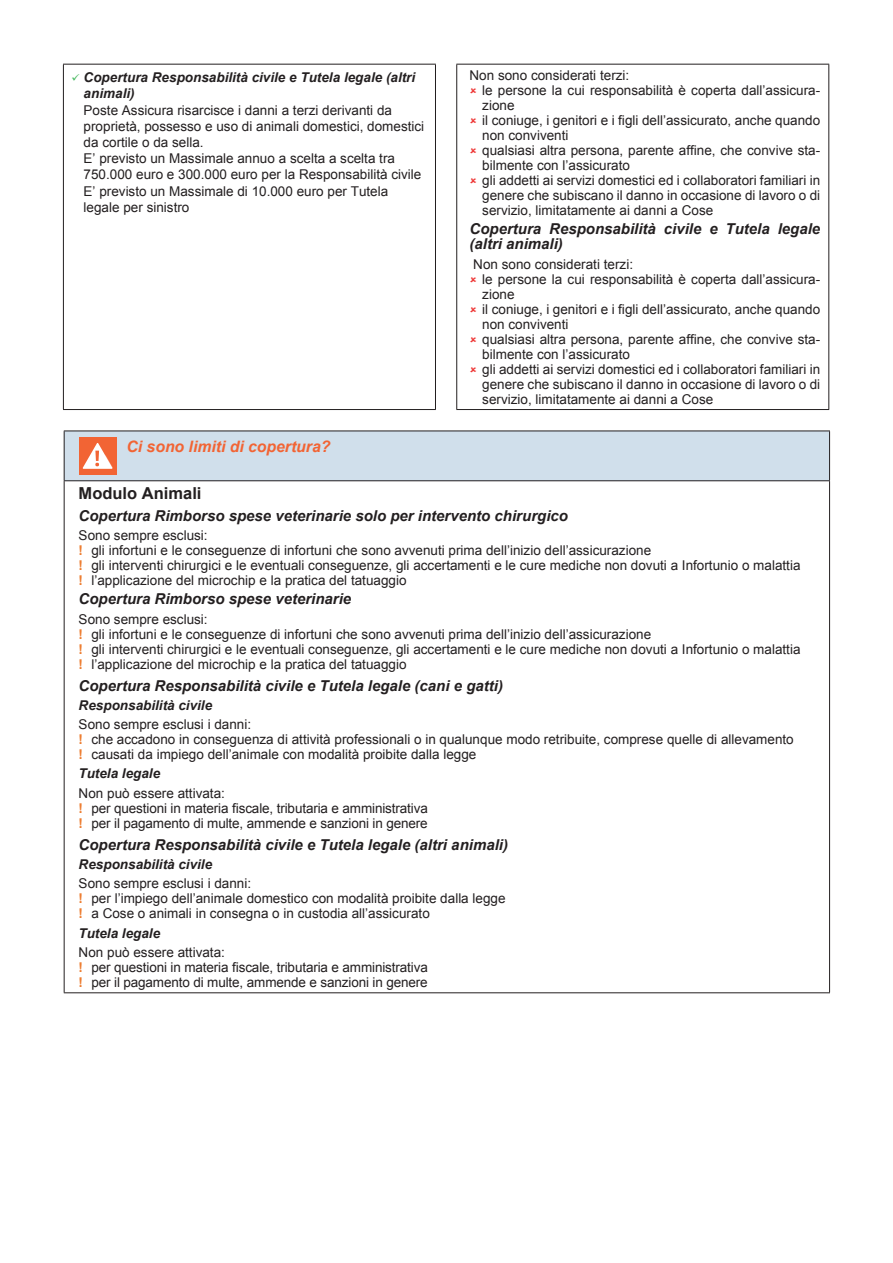
<style>
.page{position:relative;width:893px;height:1263px;background:#fff}
.page>*{position:absolute;margin:0;border:0;box-sizing:border-box;transform-origin:0 0}
.Normal__Web{font:700 16.5px "Arial";color:#231f20}
.t1{font:italic 700 15.75px "Arial";color:#f26434}
.t2{font:italic 700 15px/15px "Arial";color:#231f20}
.Normal__Web-2{font:13.5px/15px "Arial";color:#231f20}
.Normal__Web-3{font:italic 700 13.5px/16.2px "Arial";color:#231f20}
.s1{font-weight:700;color:#ed7d31}
</style>
<div class="page">
<hr style="left:63px;top:64px;width:373px;height:1px;background:#231f20">
<hr style="left:63px;top:65px;width:1px;height:344px;background:#231f20">
<hr style="left:456px;top:64px;width:373px;height:1px;background:#231f20">
<hr style="left:456px;top:65px;width:1px;height:344px;background:#231f20">
<hr style="left:828px;top:65px;width:1px;height:344px;background:#231f20">
<hr style="left:63px;top:409px;width:373px;height:1px;background:#231f20">
<hr style="left:456px;top:409px;width:373px;height:1px;background:#231f20">
<hr style="left:435px;top:65px;width:1px;height:344px;background:#231f20">
<div style="left:64px;top:431px;width:766px;height:50px;background:#d0dfeb"></div>
<hr style="left:64px;top:480px;width:766px;height:1px;background:#231f20">
<hr style="left:64px;top:481px;width:1px;height:511px;background:#231f20">
<hr style="left:829px;top:481px;width:1px;height:511px;background:#231f20">
<hr style="left:64px;top:992px;width:766px;height:1px;background:#231f20">
<hr style="left:64px;top:431px;width:766px;height:1px;background:#231f20">
<hr style="left:64px;top:431px;width:1px;height:49px;background:#231f20">
<hr style="left:829px;top:431px;width:1px;height:49px;background:#231f20">
<div style="left:79px;top:437px;width:38px;height:38px;background:#f26434"></div>
<svg style="left:83px;top:443px;width:30px;height:26px"></svg>
<p class="Normal__Web-3" style="left:84px;top:70px;width:333px">Copertura Responsabilità civile e Tutela legale (altri animali)</p>
<p class="Normal__Web-2" style="left:84px;top:102px;width:342px;line-height:16.2px">Poste Assicura risarcisce i danni a terzi derivanti da proprietà, possesso e uso di animali domestici, domestici da cortile o da sella.<br>E’ previsto un Massimale annuo a scelta a scelta tra 750.000 euro e 300.000 euro per la Responsabilità civile E’ previsto un Massimale di 10.000 euro per Tutela legale per sinistro</p>
<p class="Normal__Web-2" style="left:469px;top:68px;width:161px">Non sono considerati terzi:</p>
<p class="Normal__Web-2" style="left:482px;top:83px;width:340px">le persone la cui responsabilità è coperta dall’assicura&shy;zione</p>
<p class="Normal__Web-2" style="left:482px;top:113px;width:340px">il coniuge, i genitori e i figli dell’assicurato, anche quando non conviventi</p>
<p class="Normal__Web-2" style="left:482px;top:143px;width:340px">qualsiasi altra persona, parente affine, che convive sta&shy;bilmente con l’assicurato</p>
<p class="Normal__Web-2" style="left:482px;top:173px;width:340px;text-align:justify">gli addetti ai servizi domestici ed i collaboratori familiari in genere che subiscano il danno in occasione di lavoro o di servizio, limitatamente ai danni a Cose</p>
<p class="t2" style="left:469px;top:222px;width:352px">Copertura Responsabilità civile e Tutela legale (altri animali)</p>
<p class="Normal__Web-2" style="left:473px;top:256px;width:161px">Non sono considerati terzi:</p>
<p class="Normal__Web-2" style="left:482px;top:271px;width:340px">le persone la cui responsabilità è coperta dall’assicura&shy;zione</p>
<p class="Normal__Web-2" style="left:482px;top:301px;width:340px">il coniuge, i genitori e i figli dell’assicurato, anche quando non conviventi</p>
<p class="Normal__Web-2" style="left:482px;top:331px;width:340px">qualsiasi altra persona, parente affine, che convive sta&shy;bilmente con l’assicurato</p>
<p class="Normal__Web-2" style="left:482px;top:361px;width:340px;text-align:justify">gli addetti ai servizi domestici ed i collaboratori familiari in genere che subiscano il danno in occasione di lavoro o di servizio, limitatamente ai danni a Cose</p>
<p class="t1" style="left:127px;top:436px;width:205px">Ci sono limiti di copertura?</p>
<p class="Normal__Web" style="left:79px;top:482px;width:124px">Modulo Animali</p>
<p class="t2" style="left:79px;top:509px;width:491px">Copertura Rimborso spese veterinarie solo per intervento chirurgico</p>
<p class="Normal__Web-2" style="left:79px;top:528px;width:131px">Sono sempre esclusi:</p>
<p class="Normal__Web-2" style="left:79px;top:543px;width:574px"><span class="s1">!</span> gli infortuni e le conseguenze di infortuni che sono avvenuti prima dell’inizio dell’assicurazione</p>
<p class="Normal__Web-2" style="left:79px;top:558px;width:723px"><span class="s1">!</span> gli interventi chirurgici e le eventuali conseguenze, gli accertamenti e le cure mediche non dovuti a Infortunio o malattia</p>
<p class="Normal__Web-2" style="left:79px;top:573px;width:329px"><span class="s1">!</span> l’applicazione del microchip e la pratica del tatuaggio</p>
<p class="t2" style="left:79px;top:592px;width:274px">Copertura Rimborso spese veterinarie</p>
<p class="Normal__Web-2" style="left:79px;top:611px;width:131px">Sono sempre esclusi:</p>
<p class="Normal__Web-2" style="left:79px;top:626px;width:574px"><span class="s1">!</span> gli infortuni e le conseguenze di infortuni che sono avvenuti prima dell’inizio dell’assicurazione</p>
<p class="Normal__Web-2" style="left:79px;top:641px;width:723px"><span class="s1">!</span> gli interventi chirurgici e le eventuali conseguenze, gli accertamenti e le cure mediche non dovuti a Infortunio o malattia</p>
<p class="Normal__Web-2" style="left:79px;top:656px;width:329px"><span class="s1">!</span> l’applicazione del microchip e la pratica del tatuaggio</p>
<p class="t2" style="left:79px;top:678px;width:426px">Copertura Responsabilità civile e Tutela legale (cani e gatti)</p>
<p class="Normal__Web-3" style="left:79px;top:698px;width:135px">Responsabilità civile</p>
<p class="Normal__Web-2" style="left:79px;top:717px;width:174px">Sono sempre esclusi i danni:</p>
<p class="Normal__Web-2" style="left:79px;top:732px;width:717px"><span class="s1">!</span> che accadono in conseguenza di attività professionali o in qualunque modo retribuite, comprese quelle di allevamento</p>
<p class="Normal__Web-2" style="left:79px;top:747px;width:399px"><span class="s1">!</span> causati da impiego dell’animale con modalità proibite dalla legge</p>
<p class="Normal__Web-3" style="left:79px;top:766px;width:83px">Tutela legale</p>
<p class="Normal__Web-2" style="left:79px;top:786px;width:148px">Non può essere attivata:</p>
<p class="Normal__Web-2" style="left:79px;top:801px;width:351px"><span class="s1">!</span> per questioni in materia fiscale, tributaria e amministrativa</p>
<p class="Normal__Web-2" style="left:79px;top:816px;width:351px"><span class="s1">!</span> per il pagamento di multe, ammende e sanzioni in genere</p>
<p class="t2" style="left:79px;top:838px;width:431px">Copertura Responsabilità civile e Tutela legale (altri animali)</p>
<p class="Normal__Web-3" style="left:79px;top:857px;width:135px">Responsabilità civile</p>
<p class="Normal__Web-2" style="left:79px;top:876px;width:174px">Sono sempre esclusi i danni:</p>
<p class="Normal__Web-2" style="left:79px;top:891px;width:428px"><span class="s1">!</span> per l’impiego dell’animale domestico con modalità proibite dalla legge</p>
<p class="Normal__Web-2" style="left:79px;top:906px;width:353px"><span class="s1">!</span> a Cose o animali in consegna o in custodia all’assicurato</p>
<p class="Normal__Web-3" style="left:79px;top:925px;width:83px">Tutela legale</p>
<p class="Normal__Web-2" style="left:79px;top:945px;width:148px">Non può essere attivata:</p>
<p class="Normal__Web-2" style="left:79px;top:960px;width:351px"><span class="s1">!</span> per questioni in materia fiscale, tributaria e amministrativa</p>
<p class="Normal__Web-2" style="left:79px;top:975px;width:351px"><span class="s1">!</span> per il pagamento di multe, ammende e sanzioni in genere</p>
</div>
